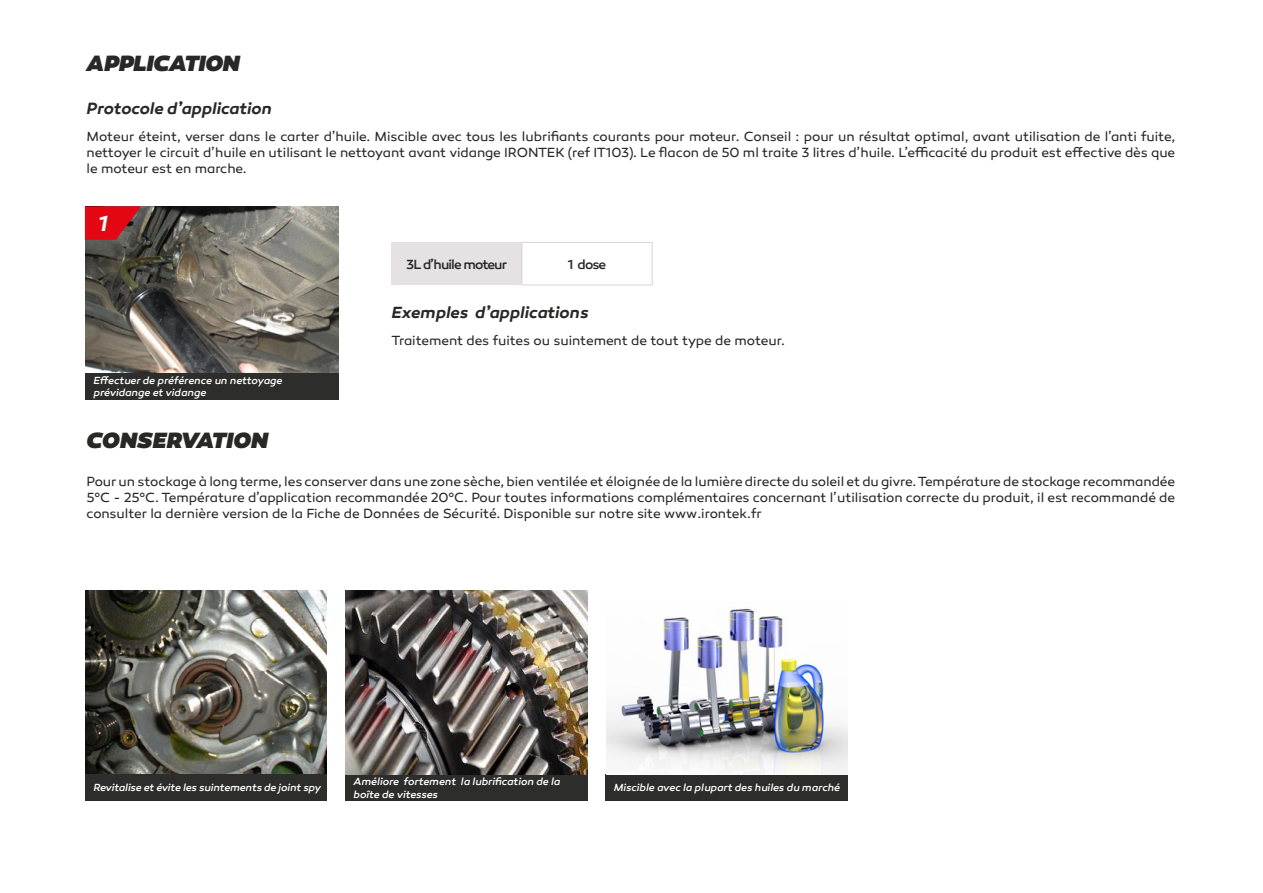
<style>
.page{position:relative;width:1263px;height:893px;background:#fff}
.page>*{position:absolute;margin:0;border:0;box-sizing:border-box;transform-origin:0 0}
.t1{font:italic 900 22.5px "Canaro";color:#282827}
.t2{font:italic 600 22.5px "Canaro";color:#fff}
.t3{font:italic 600 16.5px "Canaro";letter-spacing:-.005em;color:#282827}
.t4{font:13.5px/16.2px "Canaro";letter-spacing:-.005em;color:#282827;text-align:justify}
.t5{font:500 13.5px "Canaro";letter-spacing:-.065em;color:#282827}
.t6{font:italic 500 10.5px/12.6px "Canaro";letter-spacing:-.005em;color:#fff}
</style>
<div class="page">
<img style="left:85px;top:591px;width:242px;height:183px">
<div style="left:85px;top:774px;width:242px;height:27px;background:#2d2d2c"></div>
<div style="left:345px;top:774px;width:242px;height:27px;background:#2d2d2c"></div>
<img style="left:345px;top:591px;width:242px;height:183px">
<div style="left:605px;top:774px;width:242px;height:27px;background:#2d2d2c"></div>
<img style="left:606px;top:608px;width:241px;height:166px">
<img style="left:85px;top:206px;width:253px;height:167px">
<svg style="left:85px;top:206px;width:56px;height:34px;background:#c11922"></svg>
<div style="left:85px;top:373px;width:253px;height:26px;background:#2d2d2c"></div>
<div style="left:391px;top:242px;width:131px;height:43px;background:#e4e2e3"></div>
<hr style="left:521px;top:285px;width:131px;height:1px;background:#d7d4d5">
<hr style="left:521px;top:242px;width:131px;height:1px;background:#d7d4d5">
<hr style="left:521px;top:243px;width:1px;height:42px;background:#d7d4d5">
<hr style="left:652px;top:243px;width:1px;height:42px;background:#d7d4d5">
<h1 class="t1" style="left:86px;top:48px;width:155px">APPLICATION</h1>
<p class="t3" style="left:86px;top:98px;width:187px">Protocole d’application</p>
<p class="t4" style="left:86px;top:129px;width:1090px">Moteur éteint, verser dans le carter d’huile. Miscible avec tous les lubrifiants courants pour moteur. Conseil : pour un résultat optimal, avant utilisation de l’anti fuite, nettoyer le circuit d’huile en utilisant le nettoyant avant vidange IRONTEK (ref IT103). Le flacon de 50 ml traite 3 litres d’huile. L’efficacité du produit est effective dès que le moteur est en marche.</p>
<h1 class="t2" style="left:98px;top:210px;width:11px">1</h1>
<p class="t6" style="left:94px;top:374px;width:190px">Effectuer de préférence un nettoyage prévidange et vidange</p>
<p class="t5" style="left:406px;top:256px;width:103px">3L d’huile moteur</p>
<p class="t5" style="left:568px;top:256px;width:40px">1 dose</p>
<p class="t3" style="left:391px;top:302px;width:199px">Exemples d’applications</p>
<p class="t4" style="left:391px;top:333px;width:395px">Traitement des fuites ou suintement de tout type de moteur.</p>
<h1 class="t1" style="left:87px;top:426px;width:183px">CONSERVATION</h1>
<p class="t4" style="left:86px;top:473px;width:1090px">Pour un stockage à long terme, les conserver dans une zone sèche, bien ventilée et éloignée de la lumière directe du soleil et du givre. Température de stockage recommandée 5°C - 25°C. Température d’application recommandée 20°C. Pour toutes informations complémentaires concernant l’utilisation correcte du produit, il est recommandé de consulter la dernière version de la Fiche de Données de Sécurité. Disponible sur notre site www.irontek.fr</p>
<p class="t6" style="left:94px;top:781px;width:229px">Revitalise et évite les suintements de joint spy</p>
<p class="t6" style="left:354px;top:775px;width:208px">Améliore fortement la lubrification de la boîte de vitesses</p>
<p class="t6" style="left:614px;top:781px;width:228px">Miscible avec la plupart des huiles du marché</p>
</div>
